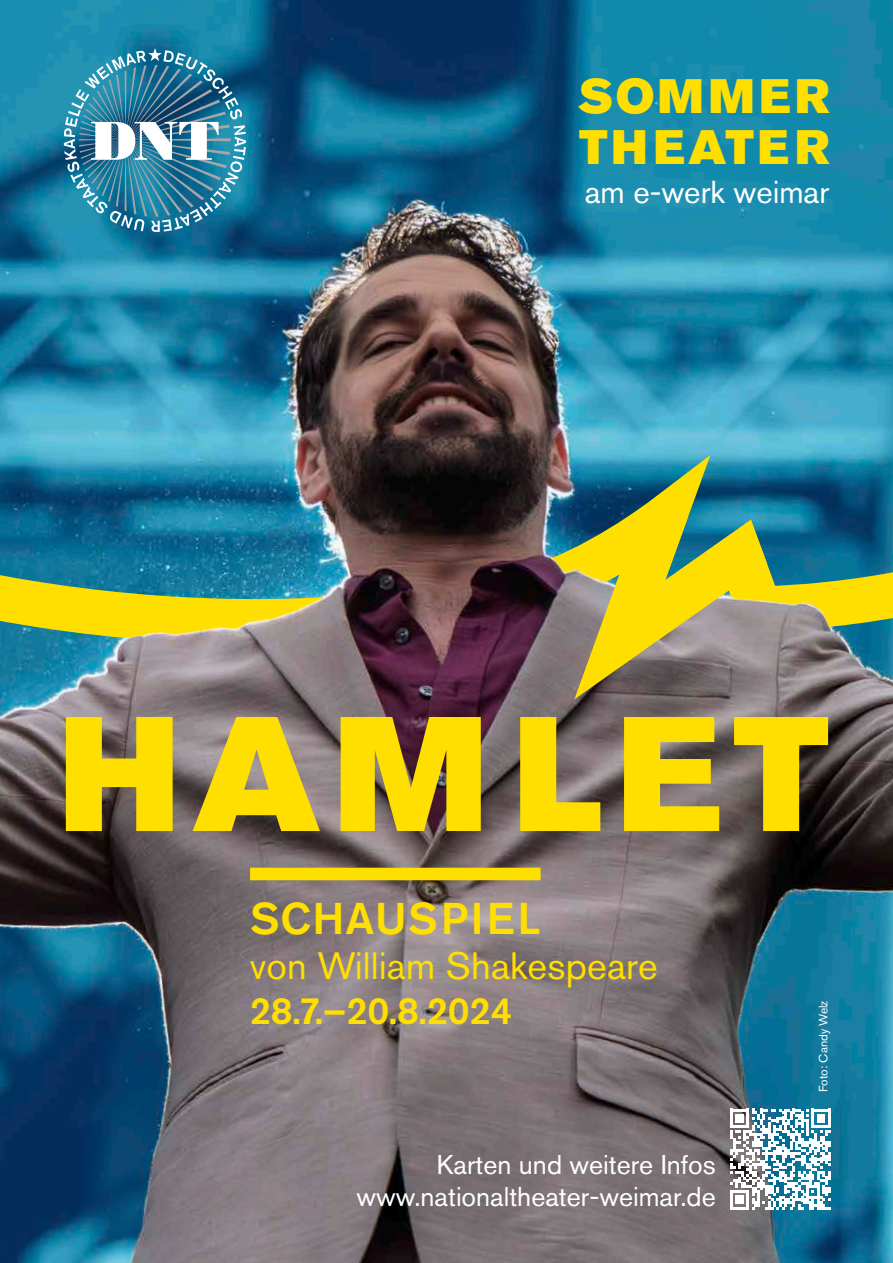
<style>
.page{position:relative;width:893px;height:1263px;background:#fff}
.page>*{position:absolute;margin:0;border:0;box-sizing:border-box;transform-origin:0 0}
.t1{font:161.55px "Akzidenz Grotesk Pro Super";letter-spacing:.08em;color:#ffdf00}
.t2{font:48px/50.8px "Akzidenz Grotesk Pro Super";letter-spacing:.08em;color:#ffdf00}
.t3{font:500 44.1px "Akzidenz Grotesk Pro";letter-spacing:.03em;color:#ffdf00}
.t4{font:37.8px "Akzidenz Grotesk Pro";letter-spacing:.005em;color:#ffdf00}
.t5{font:500 37.8px "Akzidenz Grotesk Pro";letter-spacing:.005em;color:#ffdf00}
.t6{font:31.5px "Akzidenz Grotesk Pro";color:#fff}
.t7{font:27px/32.4px "Akzidenz Grotesk Pro";color:#fff;text-align:right}
.t8{font:12px "Akzidenz Grotesk Pro";color:#fff}
</style>
<div class="page">
<img style="left:0;top:0;width:893px;height:1263px">
<img style="left:0;top:461px;width:893px;height:401px">
<div style="left:250px;top:868px;width:291px;height:12px;background:#ffdf00"></div>
<svg style="left:64px;top:48px;width:182px;height:184px"></svg>
<svg style="left:497px;top:501px;width:326px;height:216px"></svg>
<svg style="left:730px;top:1109px;width:101px;height:100px"></svg>
<h2 class="t2" style="left:578px;top:71px;width:252px">SOMMER<br>THEATER</h2>
<p class="t6" style="left:585px;top:171px;width:246px">am e-werk weimar</p>
<h1 class="t1" style="left:59px;top:670px;width:771px">HAMLET</h1>
<h3 class="t3" style="left:250px;top:890px;width:292px">SCHAUSPIEL</h3>
<h3 class="t4" style="left:250px;top:941px;width:409px">von William Shakespeare</h3>
<h3 class="t5" style="left:250px;top:987px;width:264px">28.7.–20.8.2024</h3>
<p class="t7" style="left:356px;top:1148px;width:361px">Karten und weitere Infos www.nationaltheater-weimar.de</p>
<p class="t8" style="left:816px;top:1092px;width:93px;rotate:-90deg">Foto: Candy Welz</p>
</div>
